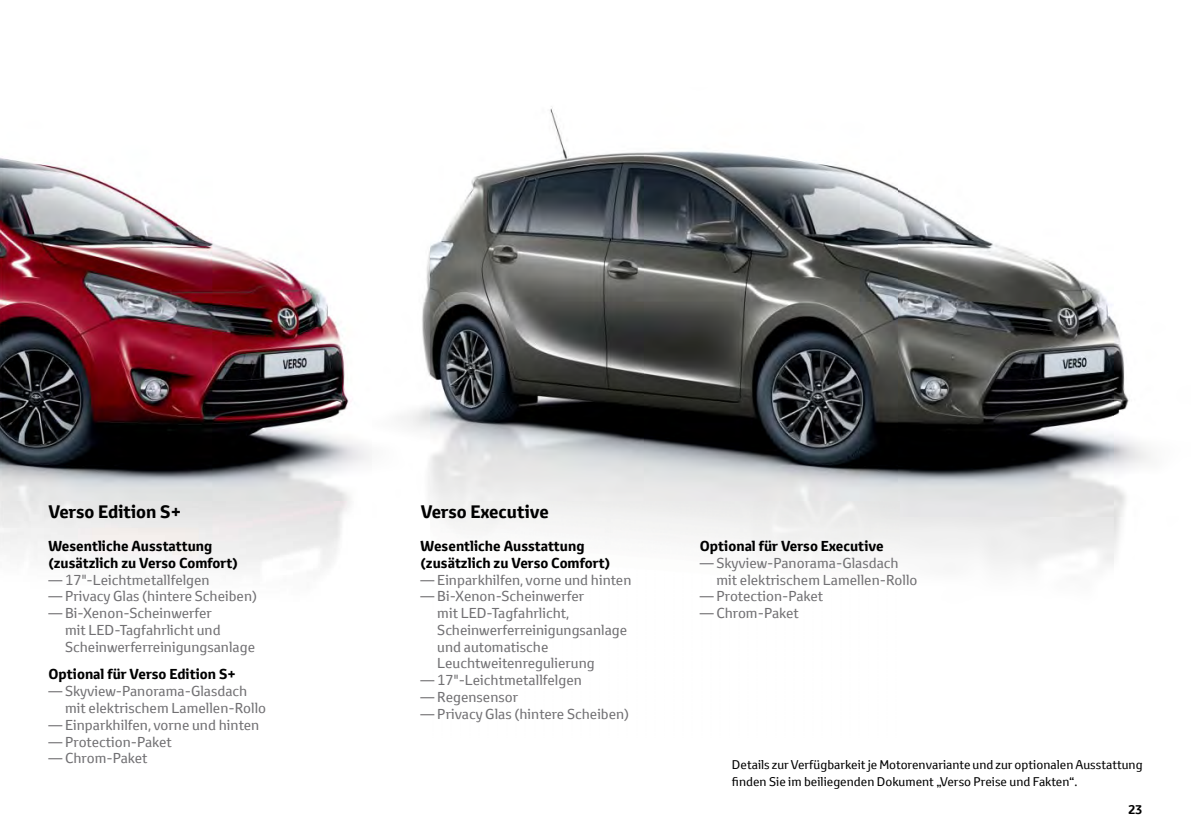
<style>
.page{position:relative;width:1191px;height:834px;background:#fff}
.page>*{position:absolute;margin:0;border:0;box-sizing:border-box;transform-origin:0 0}
.t1{font:700 17.5px "Toyota Text";color:#000}
.t2{font:14px/16.8px "Toyota Text";color:#717073}
.t3{font:700 14px/16.8px "Toyota Text";color:#000}
.t4{font:12.25px/16.8px "Toyota Text";color:#000}
.t5{font:700 12.25px "Toyota Text";color:#000}
</style>
<div class="page">
<img style="left:0;top:158px;width:371px;height:409px">
<img style="left:401px;top:106px;width:750px;height:462px">
<p class="t1" style="left:48px;top:499px;width:134px">Verso Edition S+</p>
<p class="t1" style="left:421px;top:499px;width:130px">Verso Executive</p>
<p class="t3" style="left:48px;top:537px;width:191px">Wesentliche Ausstattung (zusätzlich zu Verso Comfort)</p>
<p class="t2" style="left:48px;top:570px;width:163px">— 17"-Leichtmetallfelgen</p>
<p class="t2" style="left:48px;top:587px;width:210px">— Privacy Glas (hintere Scheiben)</p>
<p class="t2" style="left:65px;top:604px;width:191px;text-indent:-17px">— Bi-Xenon-Scheinwerfer<br>mit LED-Tagfahrlicht und<br>Scheinwerferreinigungsanlage</p>
<p class="t3" style="left:48px;top:666px;width:189px">Optional für Verso Edition S+</p>
<p class="t2" style="left:65px;top:682px;width:203px;text-indent:-17px">— Skyview-Panorama-Glasdach mit elektrischem Lamellen-Rollo</p>
<p class="t2" style="left:48px;top:716px;width:212px">— Einparkhilfen, vorne und hinten</p>
<p class="t2" style="left:48px;top:732px;width:125px">— Protection-Paket</p>
<p class="t2" style="left:48px;top:749px;width:101px">— Chrom-Paket</p>
<p class="t3" style="left:420px;top:537px;width:191px">Wesentliche Ausstattung (zusätzlich zu Verso Comfort)</p>
<p class="t2" style="left:420px;top:570px;width:212px">— Einparkhilfen, vorne und hinten</p>
<p class="t2" style="left:437px;top:587px;width:191px;text-indent:-17px">— Bi-Xenon-Scheinwerfer<br>mit LED-Tagfahrlicht,<br>Scheinwerferreinigungsanlage und automatische<br>Leuchtweitenregulierung</p>
<p class="t2" style="left:420px;top:671px;width:163px">— 17"-Leichtmetallfelgen</p>
<p class="t2" style="left:420px;top:688px;width:99px">— Regensensor</p>
<p class="t2" style="left:420px;top:704px;width:210px">— Privacy Glas (hintere Scheiben)</p>
<p class="t3" style="left:699px;top:537px;width:186px">Optional für Verso Executive</p>
<p class="t2" style="left:716px;top:554px;width:203px;text-indent:-17px">— Skyview-Panorama-Glasdach mit elektrischem Lamellen-Rollo</p>
<p class="t2" style="left:699px;top:587px;width:125px">— Protection-Paket</p>
<p class="t2" style="left:699px;top:604px;width:101px">— Chrom-Paket</p>
<p class="t4" style="left:732px;top:755px;width:412px">Details zur Verfügbarkeit je Motorenvariante und zur optionalen Ausstattung finden Sie im beiliegenden Dokument „Verso Preise und Fakten“.</p>
<p class="t5" style="left:1128px;top:800px;width:16px">23</p>
</div>
